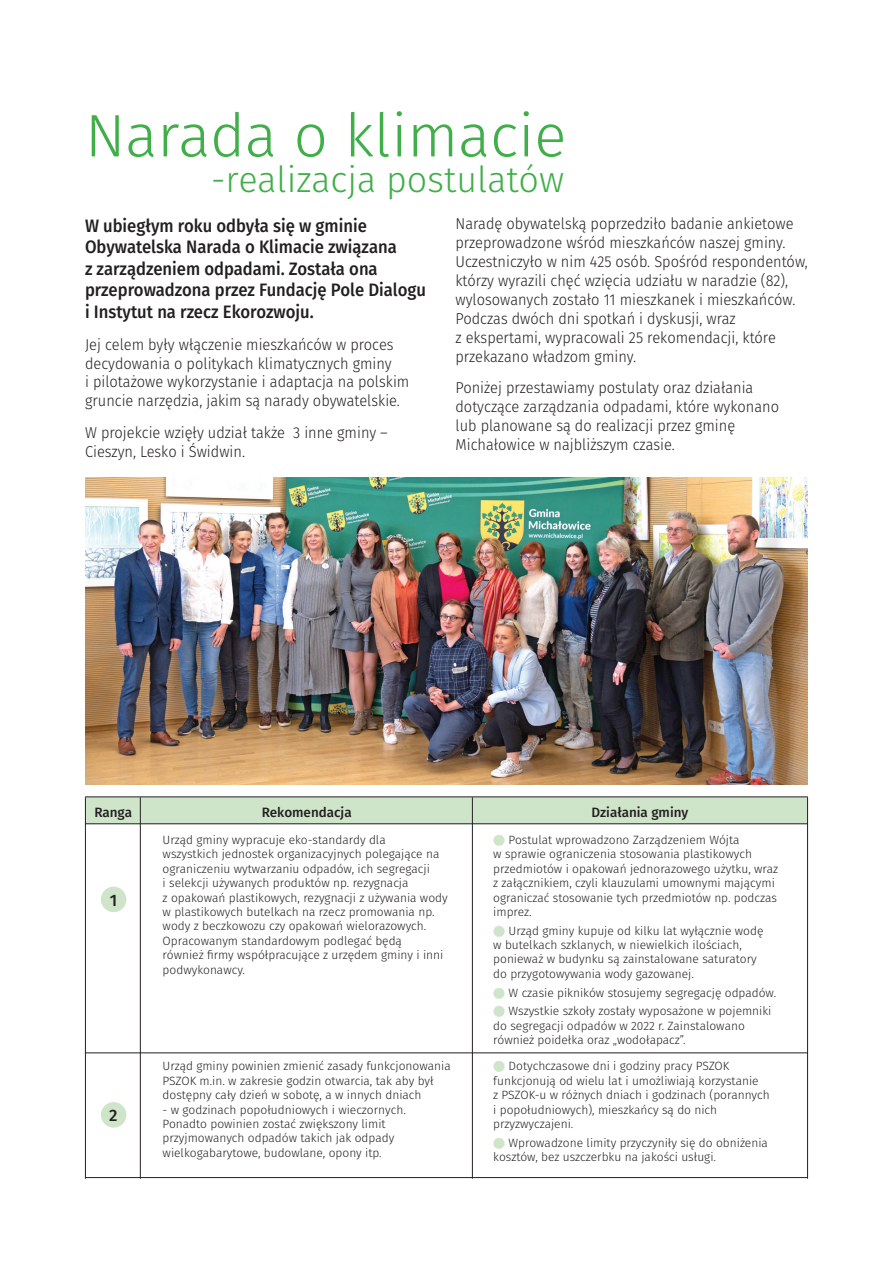
<style>
.page{position:relative;width:893px;height:1263px;background:#fff}
.page>*{position:absolute;margin:0;border:0;box-sizing:border-box;transform-origin:0 0}
.t1{font:300 60px "Fira Sans";color:#40ae49}
.t2{font:300 36px "Fira Sans";color:#40ae49}
.t3{font:500 18px/21.6px "Fira Sans";color:#231f20;scale:.93 1}
.t4{font:500 16.5px "Fira Sans";color:#231f20}
.t5{font:300 15.75px/18.9px "Fira Sans";color:#231f20;scale:.93 1}
.t6{font:500 13.5px "Fira Sans";color:#231f20}
.t7{font:300 12px/14.4px "Fira Sans";color:#231f20}
.s1{color:#cfe5c9}
</style>
<div class="page">
<div style="left:85px;top:797px;width:723px;height:27px;background:#cfe5c9"></div>
<img style="left:85px;top:478px;width:723px;height:306px">
<hr style="left:85px;top:823px;width:723px;height:1px;background:#231f20">
<hr style="left:85px;top:1052px;width:723px;height:1px;background:#231f20">
<hr style="left:85px;top:796px;width:723px;height:1px;background:#231f20">
<hr style="left:140px;top:797px;width:1px;height:382px;background:#231f20">
<hr style="left:85px;top:797px;width:1px;height:382px;background:#231f20">
<hr style="left:472px;top:797px;width:1px;height:382px;background:#231f20">
<hr style="left:807px;top:797px;width:1px;height:382px;background:#231f20">
<div style="left:101px;top:887px;width:25px;height:25px;background:#cfe5c9;border-radius:50%"></div>
<div style="left:101px;top:1102px;width:25px;height:25px;background:#cfe5c9;border-radius:50%"></div>
<hr style="left:85px;top:1177px;width:723px;height:1px;background:#231f20">
<p class="t1" style="left:85px;top:93px;width:483px">Narada o klimacie</p>
<p class="t2" style="left:211px;top:154px;width:354px">-realizacja postulatów</p>
<p class="t3" style="left:85px;top:214px;width:368px">W ubiegłym roku odbyła się w gminie Obywatelska Narada o Klimacie związana<br>z zarządzeniem odpadami. Została ona przeprowadzona przez Fundację Pole Dialogu i Instytut na rzecz Ekorozwoju.</p>
<p class="t5" style="left:85px;top:335px;width:350px">Jej celem były włączenie mieszkańców w proces decydowania o politykach klimatycznych gminy<br>i pilotażowe wykorzystanie i adaptacja na polskim gruncie narzędzia, jakim są narady obywatelskie.</p>
<p class="t5" style="left:85px;top:423px;width:327px">W projekcie wzięły udział także 3 inne gminy –<br>Cieszyn, Lesko i Świdwin.</p>
<p class="t5" style="left:455px;top:214px;width:380px">Naradę obywatelską poprzedziło badanie ankietowe przeprowadzone wśród mieszkańców naszej gminy.<br>Uczestniczyło w nim 425 osób. Spośród respondentów, którzy wyrazili chęć wzięcia udziału w naradzie (82), wylosowanych zostało 11 mieszkanek i mieszkańców.<br>Podczas dwóch dni spotkań i dyskusji, wraz<br>z ekspertami, wypracowali 25 rekomendacji, które przekazano władzom gminy.</p>
<p class="t5" style="left:455px;top:378px;width:349px">Poniżej przestawiamy postulaty oraz działania dotyczące zarządzania odpadami, które wykonano lub planowane są do realizacji przez gminę Michałowice w najbliższym czasie.</p>
<p class="t6" style="left:94px;top:801px;width:39px">Ranga</p>
<p class="t6" style="left:262px;top:801px;width:91px">Rekomendacja</p>
<p class="t6" style="left:592px;top:801px;width:98px">Działania gminy</p>
<p class="t4" style="left:110px;top:887px;width:9px">1</p>
<p class="t4" style="left:109px;top:1102px;width:10px">2</p>
<p class="t7" style="left:163px;top:832px;width:287px">Urząd gminy wypracuje eko-standardy dla<br>wszystkich jednostek organizacyjnych polegające na ograniczeniu wytwarzaniu odpadów, ich segregacji<br>i selekcji używanych produktów np. rezygnacja<br>z opakowań plastikowych, rezygnacji z używania wody w plastikowych butelkach na rzecz promowania np. wody z beczkowozu czy opakowań wielorazowych.<br>Opracowanym standardowym podlegać będą<br>również firmy współpracujące z urzędem gminy i inni podwykonawcy.</p>
<p class="t7" style="left:493px;top:832px;width:286px"><span class="s1">●</span> Postulat wprowadzono Zarządzeniem Wójta<br>w sprawie ograniczenia stosowania plastikowych przedmiotów i opakowań jednorazowego użytku, wraz z załącznikiem, czyli klauzulami umownymi mającymi ograniczać stosowanie tych przedmiotów np. podczas imprez.</p>
<p class="t7" style="left:493px;top:923px;width:272px"><span class="s1">●</span> Urząd gminy kupuje od kilku lat wyłącznie wodę w butelkach szklanych, w niewielkich ilościach, ponieważ w budynku są zainstalowane saturatory do przygotowywania wody gazowanej.</p>
<p class="t7" style="left:493px;top:985px;width:284px"><span class="s1">●</span> W czasie pikników stosujemy segregację odpadów.</p>
<p class="t7" style="left:493px;top:1004px;width:280px"><span class="s1">●</span> Wszystkie szkoły zostały wyposażone w pojemniki do segregacji odpadów w 2022 r. Zainstalowano również poidełka oraz „wodołapacz”.</p>
<p class="t7" style="left:163px;top:1059px;width:290px">Urząd gminy powinien zmienić zasady funkcjonowania<br>PSZOK m.in. w zakresie godzin otwarcia, tak aby był dostępny cały dzień w sobotę, a w innych dniach</p>
<p class="t7" style="left:163px;top:1102px;width:245px">- w godzinach popołudniowych i wieczornych.<br>Ponadto powinien zostać zwiększony limit przyjmowanych odpadów takich jak odpady wielkogabarytowe, budowlane, opony itp.</p>
<p class="t7" style="left:493px;top:1059px;width:278px"><span class="s1">●</span> Dotychczasowe dni i godziny pracy PSZOK funkcjonują od wielu lat i umożliwiają korzystanie<br>z PSZOK-u w różnych dniach i godzinach (porannych i popołudniowych), mieszkańcy są do nich przyzwyczajeni.</p>
<p class="t7" style="left:493px;top:1135px;width:276px"><span class="s1">●</span> Wprowadzone limity przyczyniły się do obniżenia kosztów, bez uszczerbku na jakości usługi.</p>
</div>
